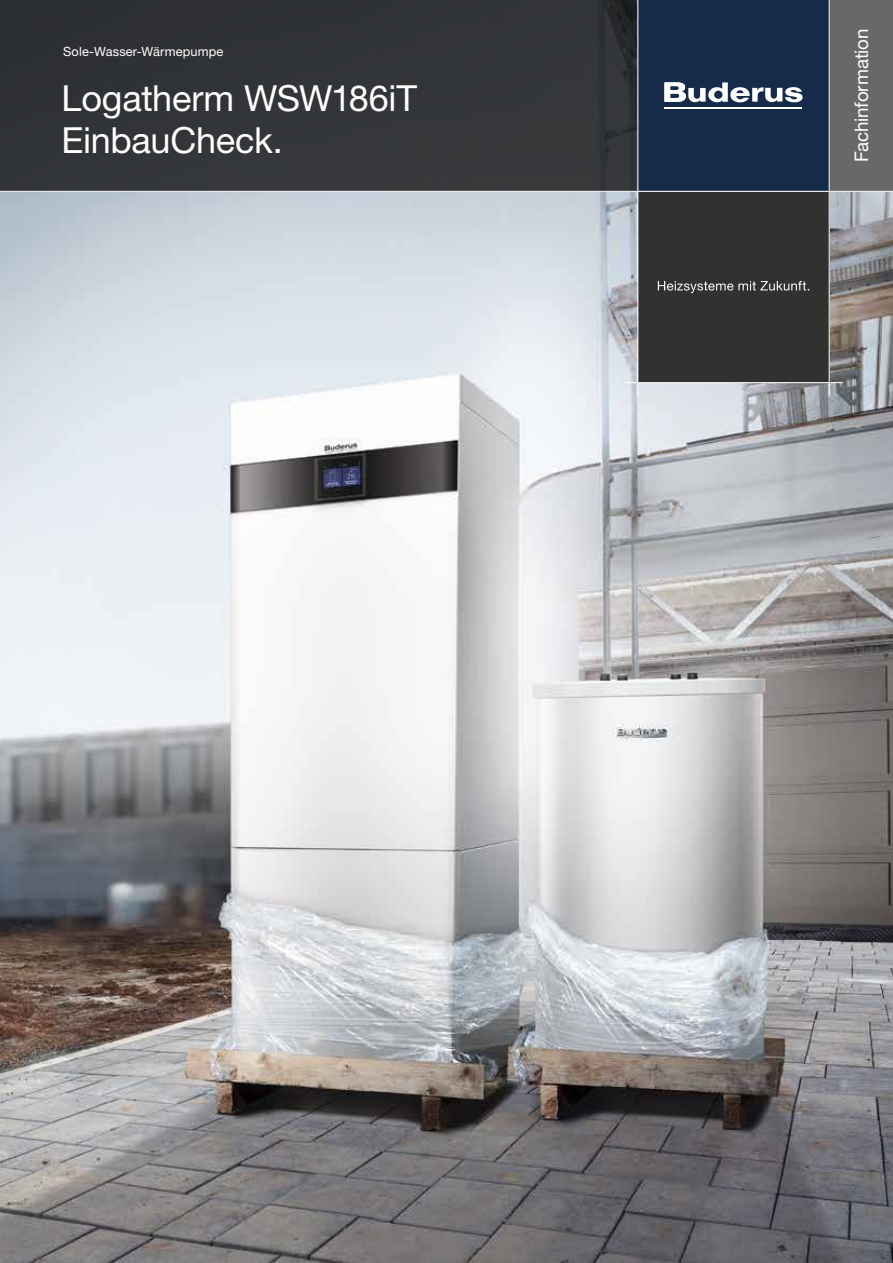
<style>
.page{position:relative;width:893px;height:1263px;background:#fff}
.page>*{position:absolute;margin:0;border:0;box-sizing:border-box;transform-origin:0 0}
.t1{font:36px/42px "Helvetica Neue LT Pro";letter-spacing:-.01em;color:#fff}
.t2{font:18.75px "Helvetica Neue LT Pro";letter-spacing:-.005em;color:#fff}
.t3{font:12.75px "Helvetica Neue LT Pro";letter-spacing:.015em;color:#fff}
</style>
<div class="page">
<img style="left:0;top:192px;width:893px;height:1071px">
<div style="left:0;top:0;width:829px;height:191px;background:#323538"></div>
<div style="left:823px;top:0;width:70px;height:191px;background:#686867"></div>
<div style="left:638px;top:0;width:191px;height:191px;background:#162b4a"></div>
<div style="left:638px;top:191px;width:191px;height:192px;background:#313130"></div>
<svg style="left:658px;top:281px;width:151px;height:12px"></svg>
<hr style="left:637px;top:0;width:1px;height:396px;background:#fff">
<hr style="left:829px;top:0;width:1px;height:396px;background:#fff">
<hr style="left:0;top:191px;width:893px;height:1px;background:#fff">
<hr style="left:624px;top:382px;width:219px;height:1px;background:#fff">
<hr style="left:664px;top:107px;width:138px;height:2px;background:#fff">
<svg style="left:664px;top:82px;width:139px;height:20px"></svg>
<p class="t3" style="left:63px;top:44px;width:162px">Sole-Wasser-Wärmepumpe</p>
<p class="t1" style="left:62px;top:77px;width:357px">Logatherm WSW186iT<br>EinbauCheck.</p>
<p class="t2" style="left:850px;top:162px;width:136px;rotate:-90deg">Fachinformation</p>
</div>
